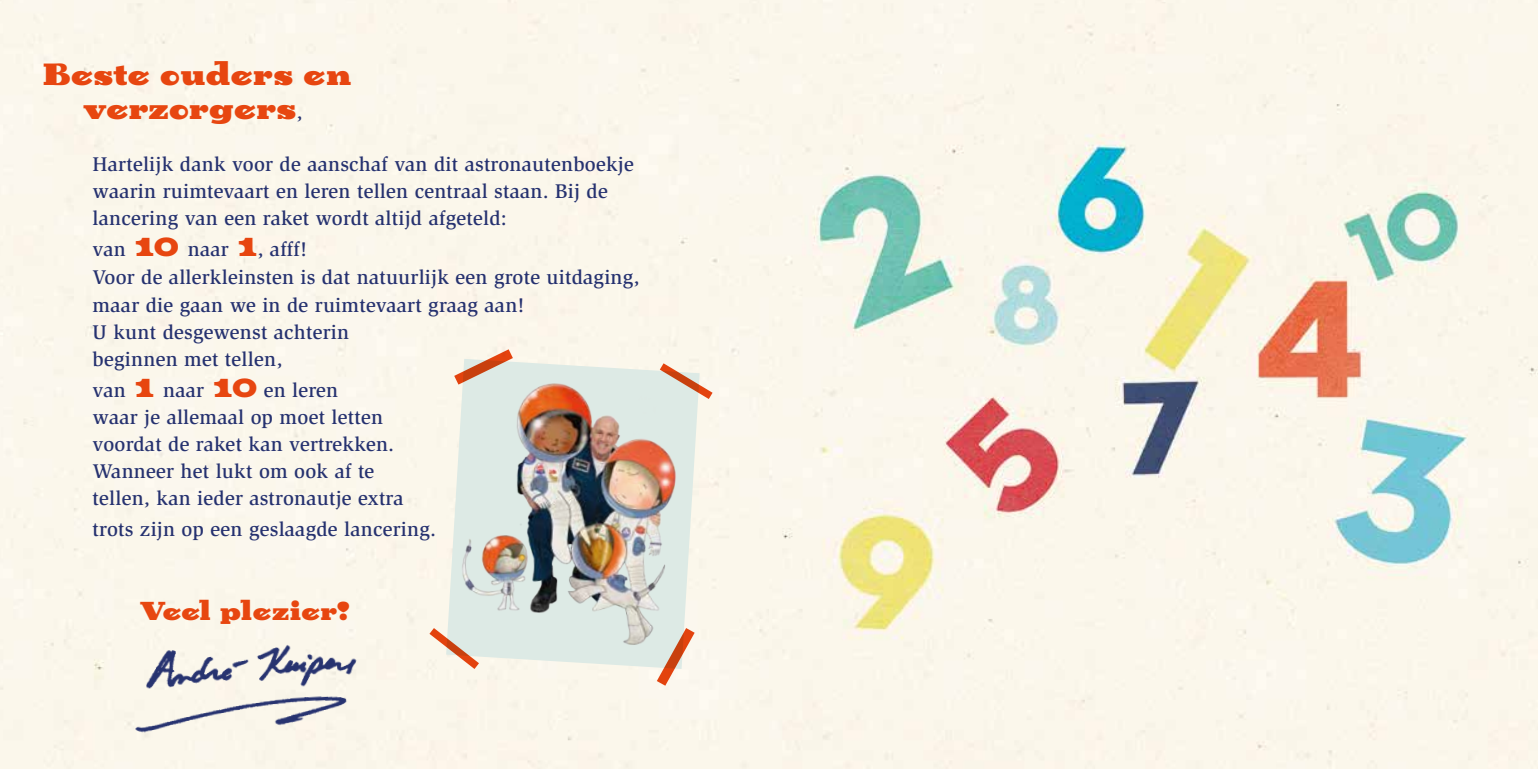
<style>
.page{position:relative;width:1538px;height:769px;background:#fff}
.page>*{position:absolute;margin:0;border:0;box-sizing:border-box;transform-origin:0 0}
.t1{font:34.12px/34.1px "Birra Stout";letter-spacing:.01em;color:#e74610;text-align:center}
.t2{font:28.88px "Birra Stout";letter-spacing:.01em;color:#e74610}
.t3{font:500 20.3px/27.1px "Slimbach";letter-spacing:.01em;color:#263270}
.s1{font-family:"Slimbach";font-weight:500;font-size:20.3px;color:#263270}
.s2{font-family:"Birra Stout";font-weight:400;font-size:28.88px;color:#e74610}
</style>
<div class="page">
<img style="left:0;top:0;width:1538px;height:769px">
<img style="left:128px;top:627px;width:248px;height:109px">
<img style="left:446px;top:359px;width:254px;height:310px">
<svg style="left:454px;top:349px;width:59px;height:36px;background:#e3bfab"></svg>
<svg style="left:657px;top:628px;width:38px;height:58px;background:#e6c2af"></svg>
<svg style="left:660px;top:363px;width:52px;height:36px;background:#e5c8b7"></svg>
<svg style="left:429px;top:628px;width:50px;height:41px;background:#e9cdbb"></svg>
<h1 class="t1" style="left:42px;top:57px;width:310px">Beste ouders en verzorgers<span class="s1">,</span></h1>
<p class="t3" style="left:93px;top:150px;width:543px">Hartelijk dank voor de aanschaf van dit astronautenboekje waarin ruimtevaart en leren tellen centraal staan. Bij de lancering van een raket wordt altijd afgeteld:</p>
<p class="t3" style="left:93px;top:235px;width:548px;line-height:27.7px">van <span class="s2">10</span> naar <span class="s2">1</span>, afff!<br>Voor de allerkleinsten is dat natuurlijk een grote uitdaging, maar die gaan we in de ruimtevaart graag aan!<br>U kunt desgewenst achterin<br>beginnen met tellen,</p>
<p class="t3" style="left:93px;top:376px;width:312px">van <span class="s2">1</span> naar <span class="s2">10</span> en leren<br>waar je allemaal op moet letten voordat de raket kan vertrekken.<br>Wanneer het lukt om ook af te tellen, kan ieder astronautje extra</p>
<p class="t3" style="left:93px;top:515px;width:345px">trots zijn op een geslaagde lancering.</p>
<h2 class="t2" style="left:139px;top:593px;width:212px">Veel plezier!</h2>
</div>
